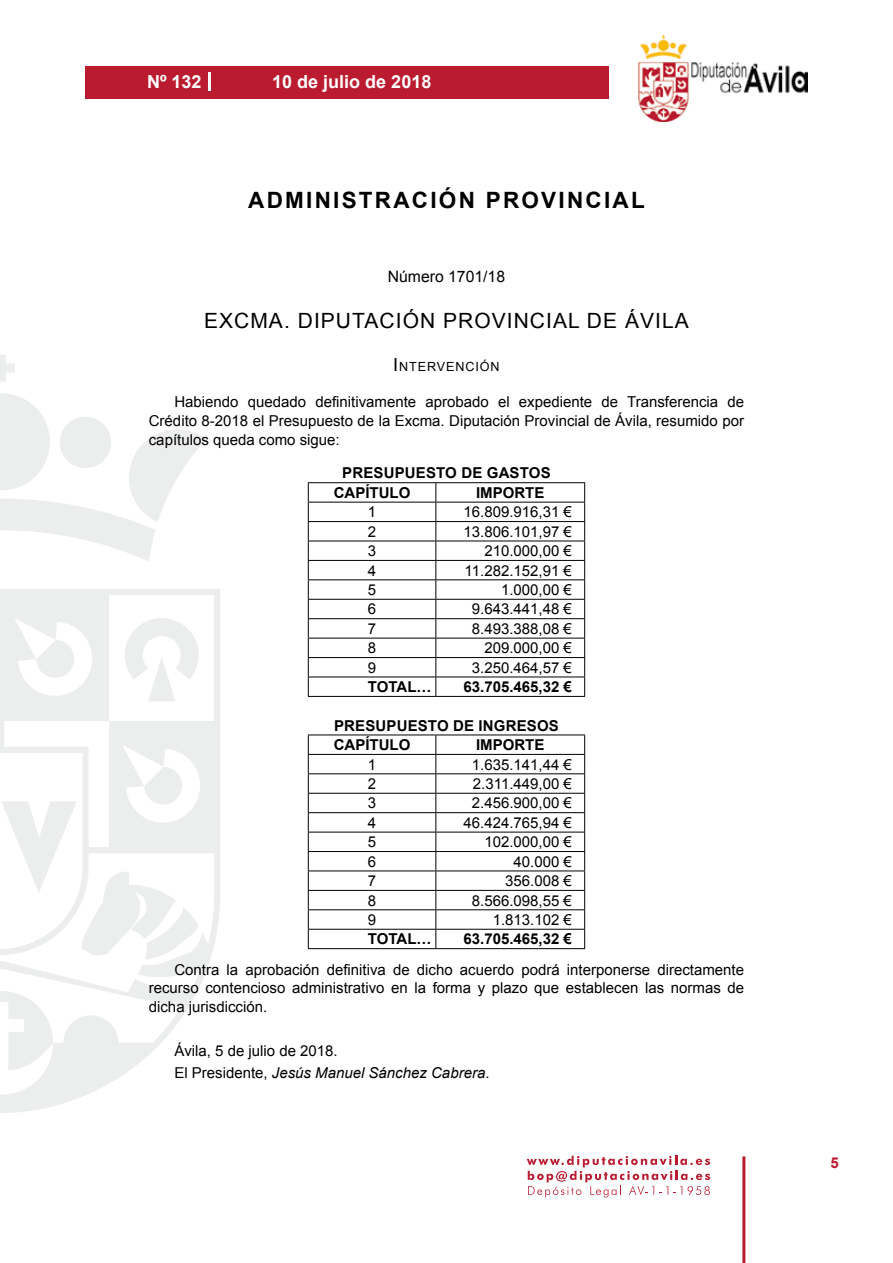
<style>
.page{position:relative;width:893px;height:1263px;background:#fff}
.page>*{position:absolute;margin:0;border:0;box-sizing:border-box;transform-origin:0 0}
.t1{font:700 22.5px "Arial";letter-spacing:.1em;color:#000}
.t2{font:21px "Arial";letter-spacing:.05em;color:#000}
.t3{font:700 18px "Arial";color:#fff}
.t4{font:15.75px "Arial";color:#000}
.t5{font:15px/18.8px "Arial";color:#000;text-align:justify}
.t6{font:700 15px/19.5px "Arial";color:#000}
.t7{font:700 15px "Arial";color:#ba1b2f}
.t8{font:12.6px "Arial";letter-spacing:.07em;color:#000}
.s1{font-size:18px}
.s2{font-style:italic}
</style>
<div class="page">
<svg style="left:527px;top:1156px;width:183px;height:41px"></svg>
<div style="left:85px;top:66px;width:523px;height:33px;background:#ba1b2f"></div>
<img style="left:638px;top:36px;width:170px;height:86px">
<hr style="left:742px;top:1156px;width:3px;height:107px;background:#ba1b2f">
<svg style="left:208px;top:72px;width:2px;height:18px"></svg>
<svg style="left:0;top:355px;width:15px;height:27px"></svg>
<svg style="left:0;top:393px;width:206px;height:168px"></svg>
<svg style="left:0;top:589px;width:220px;height:524px"></svg>
<svg style="left:36px;top:640px;width:40px;height:40px"></svg>
<svg style="left:125px;top:618px;width:74px;height:83px"></svg>
<svg style="left:0;top:991px;width:53px;height:79px"></svg>
<svg style="left:1px;top:767px;width:198px;height:192px"></svg>
<hr style="left:308px;top:482px;width:128px;height:1px;background:#000">
<hr style="left:436px;top:482px;width:149px;height:1px;background:#000">
<hr style="left:308px;top:502px;width:128px;height:1px;background:#000">
<hr style="left:436px;top:502px;width:149px;height:1px;background:#000">
<hr style="left:308px;top:521px;width:128px;height:1px;background:#000">
<hr style="left:436px;top:521px;width:149px;height:1px;background:#000">
<hr style="left:308px;top:541px;width:128px;height:1px;background:#000">
<hr style="left:436px;top:541px;width:149px;height:1px;background:#000">
<hr style="left:308px;top:560px;width:128px;height:1px;background:#000">
<hr style="left:436px;top:560px;width:149px;height:1px;background:#000">
<hr style="left:308px;top:579px;width:128px;height:1px;background:#000">
<hr style="left:436px;top:579px;width:149px;height:1px;background:#000">
<hr style="left:308px;top:599px;width:128px;height:1px;background:#000">
<hr style="left:436px;top:599px;width:149px;height:1px;background:#000">
<hr style="left:308px;top:618px;width:128px;height:1px;background:#000">
<hr style="left:436px;top:618px;width:149px;height:1px;background:#000">
<hr style="left:308px;top:638px;width:128px;height:1px;background:#000">
<hr style="left:436px;top:638px;width:149px;height:1px;background:#000">
<hr style="left:308px;top:657px;width:128px;height:1px;background:#000">
<hr style="left:436px;top:657px;width:149px;height:1px;background:#000">
<hr style="left:308px;top:677px;width:128px;height:1px;background:#000">
<svg style="left:308px;top:483px;width:1px;height:213px"></svg>
<hr style="left:436px;top:677px;width:149px;height:1px;background:#000">
<svg style="left:435px;top:483px;width:1px;height:213px"></svg>
<svg style="left:584px;top:483px;width:1px;height:213px"></svg>
<hr style="left:308px;top:696px;width:128px;height:1px;background:#000">
<hr style="left:436px;top:696px;width:149px;height:1px;background:#000">
<hr style="left:308px;top:735px;width:128px;height:1px;background:#000">
<hr style="left:436px;top:735px;width:149px;height:1px;background:#000">
<hr style="left:308px;top:754px;width:128px;height:1px;background:#000">
<hr style="left:436px;top:754px;width:149px;height:1px;background:#000">
<hr style="left:308px;top:773px;width:128px;height:1px;background:#000">
<hr style="left:436px;top:773px;width:149px;height:1px;background:#000">
<hr style="left:308px;top:793px;width:128px;height:1px;background:#000">
<hr style="left:436px;top:793px;width:149px;height:1px;background:#000">
<hr style="left:308px;top:812px;width:128px;height:1px;background:#000">
<hr style="left:436px;top:812px;width:149px;height:1px;background:#000">
<hr style="left:308px;top:832px;width:128px;height:1px;background:#000">
<hr style="left:436px;top:832px;width:149px;height:1px;background:#000">
<hr style="left:308px;top:851px;width:128px;height:1px;background:#000">
<hr style="left:436px;top:851px;width:149px;height:1px;background:#000">
<hr style="left:308px;top:870px;width:128px;height:1px;background:#000">
<hr style="left:436px;top:870px;width:149px;height:1px;background:#000">
<hr style="left:308px;top:890px;width:128px;height:1px;background:#000">
<hr style="left:436px;top:890px;width:149px;height:1px;background:#000">
<hr style="left:308px;top:909px;width:128px;height:1px;background:#000">
<hr style="left:436px;top:909px;width:149px;height:1px;background:#000">
<hr style="left:308px;top:929px;width:128px;height:1px;background:#000">
<svg style="left:308px;top:735px;width:1px;height:213px"></svg>
<hr style="left:436px;top:929px;width:149px;height:1px;background:#000">
<svg style="left:435px;top:735px;width:1px;height:213px"></svg>
<svg style="left:584px;top:735px;width:1px;height:213px"></svg>
<hr style="left:308px;top:948px;width:128px;height:1px;background:#000">
<hr style="left:436px;top:948px;width:149px;height:1px;background:#000">
<p class="t3" style="left:147px;top:69px;width:56px">Nº 132</p>
<p class="t3" style="left:272px;top:69px;width:161px">10 de julio de 2018</p>
<h1 class="t1" style="left:248px;top:185px;width:398px">ADMINISTRACIÓN PROVINCIAL</h1>
<p class="t4" style="left:388px;top:266px;width:119px">Número 1701/18</p>
<h2 class="t2" style="left:204px;top:307px;width:486px">EXCMA. DIPUTACIÓN PROVINCIAL DE ÁVILA</h2>
<p class="t8" style="left:393px;top:359px;width:108px"><span class="s1">I</span>NTERVENCIÓN</p>
<p class="t5" style="left:149px;top:392px;width:597px;text-indent:26px">Habiendo quedado definitivamente aprobado el expediente de Transferencia de Crédito 8-2018 el Presupuesto de la Excma. Diputación Provincial de Ávila, resumido por capítulos queda como sigue:</p>
<p class="t6" style="left:334px;top:464px;width:218px;text-indent:9px">PRESUPUESTO DE GASTOS<br>CAPÍTULO</p>
<p class="t6" style="left:476px;top:483px;width:70px">IMPORTE</p>
<p class="t5" style="left:368px;top:503px;width:10px">1</p>
<p class="t5" style="left:463px;top:503px;width:110px">16.809.916,31 €</p>
<p class="t5" style="left:368px;top:522px;width:10px">2</p>
<p class="t5" style="left:463px;top:522px;width:110px">13.806.101,97 €</p>
<p class="t5" style="left:368px;top:542px;width:10px">3</p>
<p class="t5" style="left:484px;top:542px;width:89px">210.000,00 €</p>
<p class="t5" style="left:368px;top:561px;width:10px">4</p>
<p class="t5" style="left:465px;top:561px;width:109px">11.282.152,91 €</p>
<p class="t5" style="left:368px;top:580px;width:10px">5</p>
<p class="t5" style="left:501px;top:580px;width:72px">1.000,00 €</p>
<p class="t5" style="left:368px;top:600px;width:10px">6</p>
<p class="t5" style="left:472px;top:600px;width:102px">9.643.441,48 €</p>
<p class="t5" style="left:368px;top:619px;width:10px">7</p>
<p class="t5" style="left:472px;top:619px;width:102px">8.493.388,08 €</p>
<p class="t5" style="left:368px;top:639px;width:10px">8</p>
<p class="t5" style="left:484px;top:639px;width:89px">209.000,00 €</p>
<p class="t5" style="left:368px;top:658px;width:10px">9</p>
<p class="t5" style="left:472px;top:658px;width:102px">3.250.464,57 €</p>
<p class="t6" style="left:368px;top:678px;width:65px">TOTAL…</p>
<p class="t6" style="left:463px;top:678px;width:110px">63.705.465,32 €</p>
<p class="t6" style="left:334px;top:716px;width:227px">PRESUPUESTO DE INGRESOS<br>CAPÍTULO</p>
<p class="t6" style="left:476px;top:735px;width:70px">IMPORTE</p>
<p class="t5" style="left:368px;top:755px;width:10px">1</p>
<p class="t5" style="left:472px;top:755px;width:102px">1.635.141,44 €</p>
<p class="t5" style="left:368px;top:774px;width:10px">2</p>
<p class="t5" style="left:473px;top:774px;width:100px">2.311.449,00 €</p>
<p class="t5" style="left:368px;top:794px;width:10px">3</p>
<p class="t5" style="left:472px;top:794px;width:102px">2.456.900,00 €</p>
<p class="t5" style="left:368px;top:813px;width:10px">4</p>
<p class="t5" style="left:463px;top:813px;width:110px">46.424.765,94 €</p>
<p class="t5" style="left:368px;top:833px;width:10px">5</p>
<p class="t5" style="left:484px;top:833px;width:89px">102.000,00 €</p>
<p class="t5" style="left:368px;top:852px;width:10px">6</p>
<p class="t5" style="left:513px;top:852px;width:60px">40.000 €</p>
<p class="t5" style="left:368px;top:872px;width:10px">7</p>
<p class="t5" style="left:505px;top:872px;width:68px">356.008 €</p>
<p class="t5" style="left:368px;top:891px;width:10px">8</p>
<p class="t5" style="left:472px;top:891px;width:102px">8.566.098,55 €</p>
<p class="t5" style="left:368px;top:910px;width:10px">9</p>
<p class="t5" style="left:493px;top:910px;width:81px">1.813.102 €</p>
<p class="t6" style="left:368px;top:930px;width:65px">TOTAL…</p>
<p class="t6" style="left:463px;top:930px;width:110px">63.705.465,32 €</p>
<p class="t5" style="left:149px;top:960px;width:597px;text-indent:26px">Contra la aprobación definitiva de dicho acuerdo podrá interponerse directamente recurso contencioso administrativo en la forma y plazo que establecen las normas de dicha jurisdicción.</p>
<p class="t5" style="left:174px;top:1039px;width:317px;line-height:22.2px">Ávila, 5 de julio de 2018.<br>El Presidente, <span class="s2">Jesús Manuel Sánchez Cabrera</span>.</p>
<p class="t7" style="left:831px;top:1153px;width:10px">5</p>
</div>
